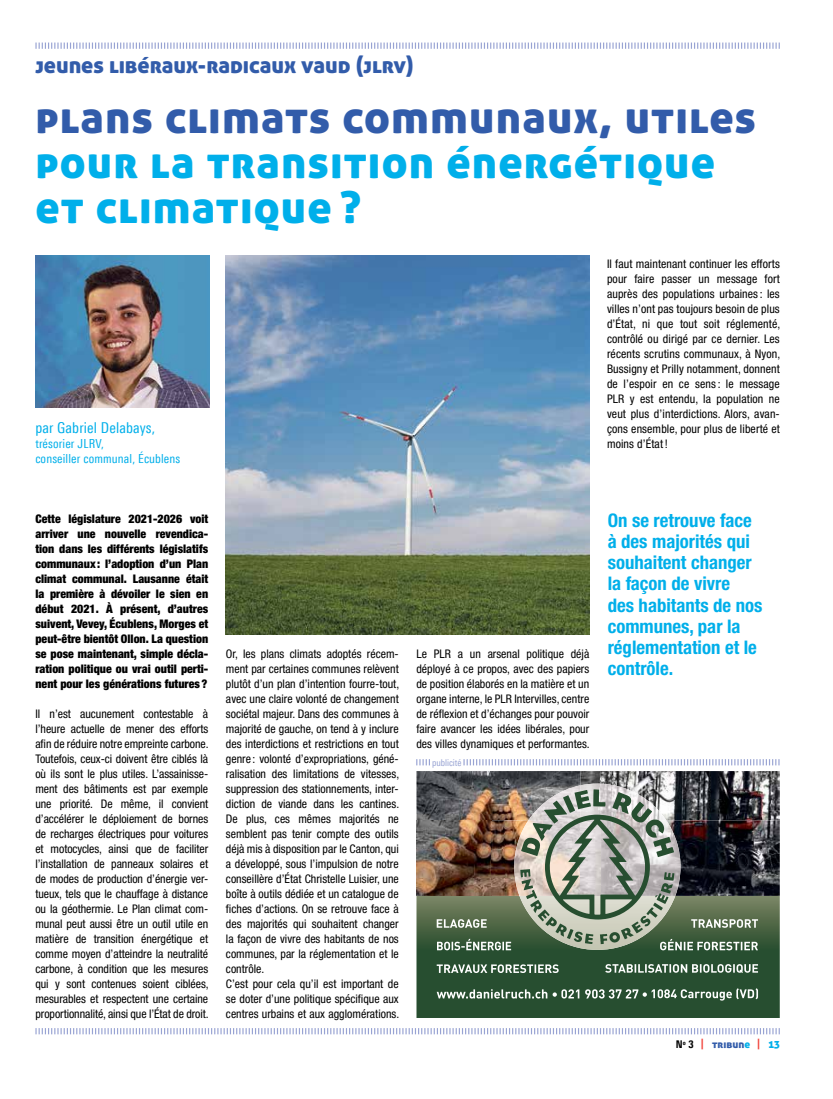
<style>
.page{position:relative;width:833px;height:1099px;background:#fff}
.page>*{position:absolute;margin:0;border:0;box-sizing:border-box;transform-origin:0 0}
.t1{font:45px/45px "Aller Display";letter-spacing:.025em;color:#00afea}
.t2{font:45px "Aller Display";letter-spacing:.025em;color:#325caa}
.t3{font:22.5px "Aller Display";letter-spacing:-.005em;color:#325caa}
.t4{font:700 condensed 18.75px/21.2px "Helvetica Neue LT Pro";color:#00afea}
.t5{font:15px "Linotype Univers 420 Cn";letter-spacing:.01em;color:#00afea}
.t6{font:12.5px/15px "Linotype Univers 420 Cn";letter-spacing:.01em;color:#00afea}
.t7{font:condensed 11.88px/15px "Helvetica Neue LT Pro";color:#000;text-align:justify}
.t8{font:900 condensed 11.88px/15px "Helvetica Neue LT Pro";color:#000;text-align:justify}
.t9{font:10.62px "Aller Display";color:#325caa}
.t10{font:9.38px "Linotype Univers 420 Cn";color:#98a3d3}
.s1{font-family:"Linotype Univers 720 Cn";font-weight:800;color:#000}
.s2{font-family:"Linotype Univers 720 Cn";font-weight:800;color:#f14038}
.s3{color:#00afea}
</style>
<div class="page">
<svg style="left:35px;top:42px;width:745px;height:7px"></svg>
<svg style="left:35px;top:1028px;width:745px;height:7px"></svg>
<img style="left:226px;top:255px;width:363px;height:379px">
<img style="left:35px;top:255px;width:174px;height:152px">
<svg style="left:416px;top:759px;width:363px;height:6px"></svg>
<div style="left:431px;top:753px;width:31px;height:14px;background:#fff"></div>
<svg style="left:416px;top:895px;width:363px;height:122px;background:#335537"></svg>
<svg style="left:437px;top:988px;width:321px;height:12px;background:#627e68"></svg>
<svg style="left:605px;top:964px;width:153px;height:9px"></svg>
<svg style="left:437px;top:919px;width:50px;height:8px"></svg>
<svg style="left:437px;top:964px;width:121px;height:9px"></svg>
<img style="left:416px;top:771px;width:164px;height:49px">
<img style="left:416px;top:820px;width:98px;height:75px">
<img style="left:639px;top:771px;width:140px;height:49px">
<img style="left:758px;top:820px;width:21px;height:75px">
<img style="left:600px;top:771px;width:39px;height:12px">
<img style="left:580px;top:771px;width:20px;height:12px">
<img style="left:528px;top:785px;width:52px;height:4px">
<img style="left:514px;top:820px;width:5px;height:75px">
<img style="left:580px;top:783px;width:59px;height:6px">
<svg style="left:519px;top:789px;width:239px;height:161px;background:#7a8176"></svg>
<svg style="left:437px;top:938px;width:74px;height:12px"></svg>
<h2 class="t3" style="left:35px;top:50px;width:380px">jeunes libéraux-radicaux vaud (jlrv)</h2>
<h1 class="t2" style="left:35px;top:88px;width:722px">plans climats communaux, utiles</h1>
<h1 class="t1" style="left:35px;top:138px;width:681px">pour la transition énergétique et climatique ?</h1>
<p class="t5" style="left:35px;top:418px;width:121px">par Gabriel Delabays,</p>
<p class="t6" style="left:35px;top:436px;width:146px">trésorier JLRV,<br>conseiller communal, écublens</p>
<p class="t7" style="left:607px;top:256px;width:175px">Il faut maintenant continuer les efforts pour faire passer un message fort auprès des populations urbaines : les villes n’ont pas toujours besoin de plus d’état, ni que tout soit réglementé, contrôlé ou dirigé par ce dernier. Les récents scrutins communaux, à Nyon, Bussigny et Prilly notamment, donnent de l’espoir en ce sens : le message PLR y est entendu, la population ne veut plus d’interdictions. Alors, avan&shy;çons ensemble, pour plus de liberté et moins d’état !</p>
<p class="t8" style="left:35px;top:511px;width:174px">Cette législature 2021-2026 voit arriver une nouvelle revendica&shy;tion dans les différents législatifs communaux : l’adoption d’un Plan climat communal. Lausanne était la première à dévoiler le sien en début 2021. à présent, d’autres suivent, Vevey, écublens, Morges et peut-être bientôt Ollon. La question se pose maintenant, simple décla&shy;ration politique ou vrai outil perti&shy;nent pour les générations futures?</p>
<p class="t7" style="left:35px;top:706px;width:175px">Il n’est aucunement contestable à l’heure actuelle de mener des efforts afin de réduire notre empreinte carbone.<br>Toutefois, ceux-ci doivent être ciblés là où ils sont le plus utiles. L’assainisse&shy;ment des bâtiments est par exemple une priorité. De même, il convient d’accélérer le déploiement de bornes de recharges électriques pour voitures et motocycles, ainsi que de faciliter l’installation de panneaux solaires et de modes de production d’énergie ver&shy;tueux, tels que le chauffage à distance ou la géothermie. Le Plan climat com&shy;munal peut aussi être un outil utile en matière de transition énergétique et comme moyen d’atteindre la neutralité carbone, à condition que les mesures qui y sont contenues soient ciblées, mesurables et respectent une certaine proportionnalité, ainsi que l’état de droit.</p>
<p class="t7" style="left:226px;top:646px;width:175px;text-align:left">Or, les plans climats adoptés récem&shy;ment par certaines communes relèvent plutôt d’un plan d’intention fourre-tout, avec une claire volonté de changement sociétal majeur. Dans des communes à majorité de gauche, on tend à y inclure des interdictions et restrictions en tout genre : volonté d’expropriations, géné&shy;ralisation des limitations de vitesses, suppression des stationnements, inter&shy;diction de viande dans les cantines.<br>De plus, ces mêmes majorités ne semblent pas tenir compte des outils déjà mis à disposition par le Canton, qui a développé, sous l’impulsion de notre conseillère d’état Christelle Luisier, une boîte à outils dédiée et un catalogue de fiches d’actions. On se retrouve face à des majorités qui souhaitent changer la façon de vivre des habitants de nos communes, par la réglementation et le contrôle.<br>C’est pour cela qu’il est important de se doter d’une politique spécifique aux centres urbains et aux agglomérations.</p>
<p class="t7" style="left:416px;top:646px;width:175px">Le PLR a un arsenal politique déjà déployé à ce propos, avec des papiers de position élaborés en la matière et un organe interne, le PLR Intervilles, centre de réflexion et d’échanges pour pouvoir faire avancer les idées libérales, pour des villes dynamiques et performantes.</p>
<p class="t10" style="left:432px;top:756px;width:31px">publicité</p>
<h3 class="t4" style="left:608px;top:509px;width:156px">On se retrouve face à des majorités qui souhaitent changer la façon de vivre<br>des habitants de nos communes, par la réglementation et le contrôle.</h3>
<p class="t9" style="left:676px;top:1037px;width:105px"><span class="s1">N</span> <sup>o</sup> <span class="s1">3</span> <span class="s2">|</span> tribun<span class="s3">e</span> <span class="s2">|</span> <span class="s3">13</span></p>
</div>
